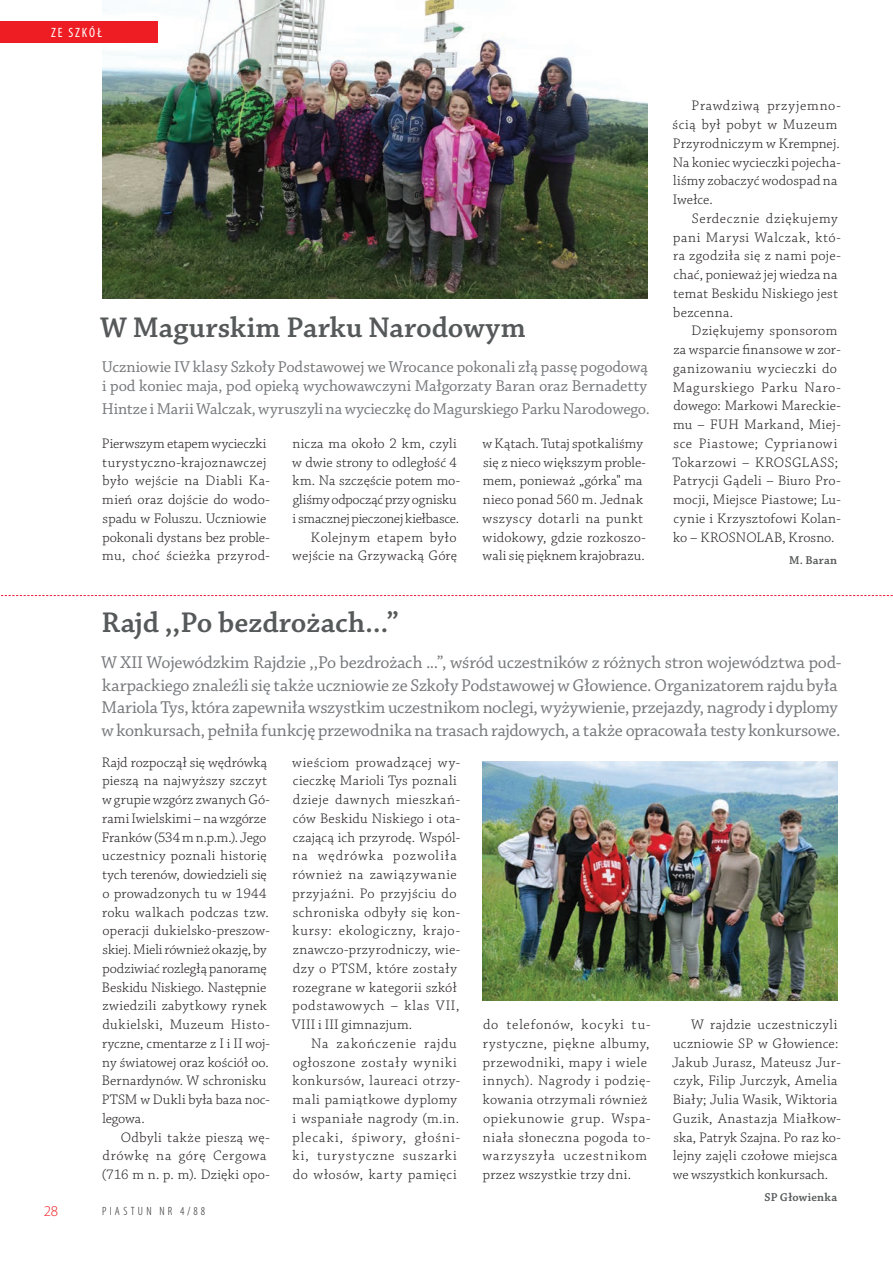
<style>
.page{position:relative;width:893px;height:1263px;background:#fff}
.page>*{position:absolute;margin:0;border:0;box-sizing:border-box;transform-origin:0 0}
.ze_szkół_tytuły{font:600 30px "Chaparral Pro";color:#56595a}
.lid{font:18px/22.5px "Chaparral Pro";letter-spacing:-.01em;color:#76787b}
.lid-2{font:16.5px/19.5px "Chaparral Pro";letter-spacing:-.005em;color:#76787b}
.t1{font:300 15px "Myriad Pro";color:#ee1d23}
.akapit_podstawowy{font:300 14.55px/18.8px "Chaparral Pro";letter-spacing:.03em;color:#231f20}
.akapit_pierwszy{font:300 14.55px/18.8px "Chaparral Pro";letter-spacing:.01em;color:#231f20}
.akapit_podstawowy-2{font:300 14.55px/18.8px "Chaparral Pro";letter-spacing:.05em;color:#231f20}
.żywa_pagina__sekcja{font:condensed 13.5px "Myriad Pro";letter-spacing:.145em;color:#fff}
.autor{font:600 12px "Chaparral Pro";letter-spacing:.02em;color:#56595a}
.t2{font:300 condensed 12px "Myriad Pro";letter-spacing:.27em;color:#231f20}
</style>
<div class="page">
<img style="left:102px;top:0;width:545px;height:298px">
<div style="left:0;top:21px;width:158px;height:22px;background:#ee1d23"></div>
<img style="left:483px;top:761px;width:355px;height:240px">
<svg style="left:1px;top:595px;width:892px;height:1px"></svg>
<p class="żywa_pagina__sekcja" style="left:51px;top:24px;width:52px">ZE SZKÓŁ</p>
<p class="ze_szkół_tytuły" style="left:100px;top:310px;width:427px">W Magurskim Parku Narodowym</p>
<p class="lid-2" style="left:102px;top:357px;width:548px">Uczniowie IV klasy Szkoły Podstawowej we Wrocance pokonali złą passę pogodową i pod koniec maja, pod opieką wychowawczyni Małgorzaty Baran oraz Bernadetty</p>
<p class="lid-2" style="left:102px;top:399px;width:550px">Hintze i Marii Walczak, wyruszyli na wycieczkę do Magurskiego Parku Narodowego.</p>
<p class="akapit_pierwszy" style="left:102px;top:434px;width:169px">Pierwszym etapem wycieczki turystyczno-krajoznawczej było wejście na Diabli Ka&shy;mień oraz dojście do wodo&shy;spadu w Foluszu. Uczniowie pokonali dystans bez proble&shy;mu, choć ścieżka przyrod-</p>
<p class="akapit_pierwszy" style="left:292px;top:434px;width:169px">nicza ma około 2 km, czyli w dwie strony to odległość 4 km. Na szczęście potem mo&shy;gliśmy odpocząć przy ognisku i smacznej pieczonej kiełbasce.</p>
<p class="akapit_podstawowy" style="left:292px;top:528px;width:166px;text-align:right">Kolejnym etapem było wejście na Grzywacką Górę</p>
<p class="akapit_podstawowy" style="left:483px;top:434px;width:165px">w Kątach. Tutaj spotkaliśmy się z nieco większym proble&shy;mem, ponieważ „górka" ma nieco ponad 560 m. Jednak wszyscy dotarli na punkt widokowy, gdzie rozkoszo&shy;wali się pięknem krajobrazu.</p>
<p class="akapit_podstawowy" style="left:673px;top:97px;width:170px;text-indent:19px">Prawdziwą przyjemno&shy;ścią był pobyt w Muzeum<br>Przyrodniczym w Krempnej.<br>Na koniec wycieczki pojecha&shy;liśmy zobaczyć wodospad na<br>Iwełce.</p>
<p class="akapit_podstawowy" style="left:673px;top:209px;width:169px;text-indent:19px">Serdecznie dziękujemy pani Marysi Walczak, któ&shy;ra zgodziła się z nami poje&shy;chać, ponieważ jej wiedza na temat Beskidu Niskiego jest bezcenna.</p>
<p class="akapit_podstawowy" style="left:672px;top:322px;width:170px;text-indent:19px">Dziękujemy sponsorom za wsparcie finansowe w zor&shy;ganizowaniu wycieczki do<br>Magurskiego Parku Naro&shy;dowego: Markowi Mareckie&shy;mu – FUH Markand, Miej&shy;sce Piastowe; Cyprianowi<br>Tokarzowi – KROSGLASS;<br>Patrycji Gądeli – Biuro Pro&shy;mocji, Miejsce Piastowe; Lu&shy;cynie i Krzysztofowi Kolan&shy;ko – KROSNOLAB, Krosno.</p>
<p class="autor" style="left:789px;top:553px;width:50px">M. Baran</p>
<p class="ze_szkół_tytuły" style="left:101px;top:606px;width:299px">Rajd ,,Po bezdrożach...”</p>
<p class="lid" style="left:101px;top:652px;width:742px">W XII Wojewódzkim Rajdzie ,,Po bezdrożach ...”, wśród uczestników z różnych stron województwa pod&shy;karpackiego znaleźli się także uczniowie ze Szkoły Podstawowej w Głowience. Organizatorem rajdu była Mariola Tys, która zapewniła wszystkim uczestnikom noclegi, wyżywienie, przejazdy, nagrody i dyplomy w konkursach, pełniła funkcję przewodnika na trasach rajdowych, a także opracowała testy konkursowe.</p>
<p class="akapit_pierwszy" style="left:102px;top:753px;width:169px">Rajd rozpoczął się wędrówką pieszą na najwyższy szczyt w grupie wzgórz zwanych Gó&shy;rami Iwielskimi – na wzgórze<br>Franków (534 m n.p.m.). Jego uczestnicy poznali historię tych terenów, dowiedzieli się o prowadzonych tu w 1944 roku walkach podczas tzw. operacji dukielsko-preszow&shy;skiej. Mieli również okazję, by podziwiać rozległą panoramę<br>Beskidu Niskiego. Następnie zwiedzili zabytkowy rynek dukielski, Muzeum Histo&shy;ryczne, cmentarze z I i II woj&shy;ny światowej oraz kościół oo.<br>Bernardynów. W schronisku<br>PTSM w Dukli była baza noc&shy;legowa.</p>
<p class="akapit_podstawowy" style="left:102px;top:1128px;width:170px;text-indent:19px">Odbyli także pieszą wę&shy;drówkę na górę Cergowa (716 m n. p. m). Dzięki opo-</p>
<p class="akapit_podstawowy" style="left:292px;top:753px;width:170px">wieściom prowadzącej wy&shy;cieczkę Marioli Tys poznali dzieje dawnych mieszkań&shy;ców Beskidu Niskiego i ota&shy;czającą ich przyrodę. Wspól&shy;na wędrówka pozwoliła również na zawiązywanie przyjaźni. Po przyjściu do schroniska odbyły się kon&shy;kursy: ekologiczny, krajo&shy;znawczo-przyrodniczy, wie&shy;dzy o PTSM, które zostały rozegrane w kategorii szkół podstawowych – klas VII,<br>VIII i III gimnazjum.</p>
<p class="akapit_podstawowy-2" style="left:293px;top:1034px;width:169px;text-indent:18px">Na zakończenie rajdu ogłoszone zostały wyniki konkursów, laureaci otrzy&shy;mali pamiątkowe dyplomy i wspaniałe nagrody (m.in. plecaki, śpiwory, głośni&shy;ki, turystyczne suszarki do włosów, karty pamięci</p>
<p class="akapit_podstawowy" style="left:483px;top:1016px;width:169px">do telefonów, kocyki tu&shy;rystyczne, piękne albumy, przewodniki, mapy i wiele innych). Nagrody i podzię&shy;kowania otrzymali również opiekunowie grup. Wspa&shy;niała słoneczna pogoda to&shy;warzyszyła uczestnikom przez wszystkie trzy dni.</p>
<p class="akapit_podstawowy" style="left:672px;top:1016px;width:170px;text-indent:19px">W rajdzie uczestniczyli uczniowie SP w Głowience:<br>Jakub Jurasz, Mateusz Jur&shy;czyk, Filip Jurczyk, Amelia<br>Biały; Julia Wasik, Wiktoria<br>Guzik, Anastazja Miałkow&shy;ska, Patryk Szajna. Po raz ko&shy;lejny zajęli czołowe miejsca we wszystkich konkursach.</p>
<p class="autor" style="left:764px;top:1191px;width:74px">SP Głowienka</p>
<p class="t1" style="left:44px;top:1203px;width:16px">28</p>
<p class="t2" style="left:102px;top:1204px;width:105px">PIASTUN NR 4/88</p>
</div>
